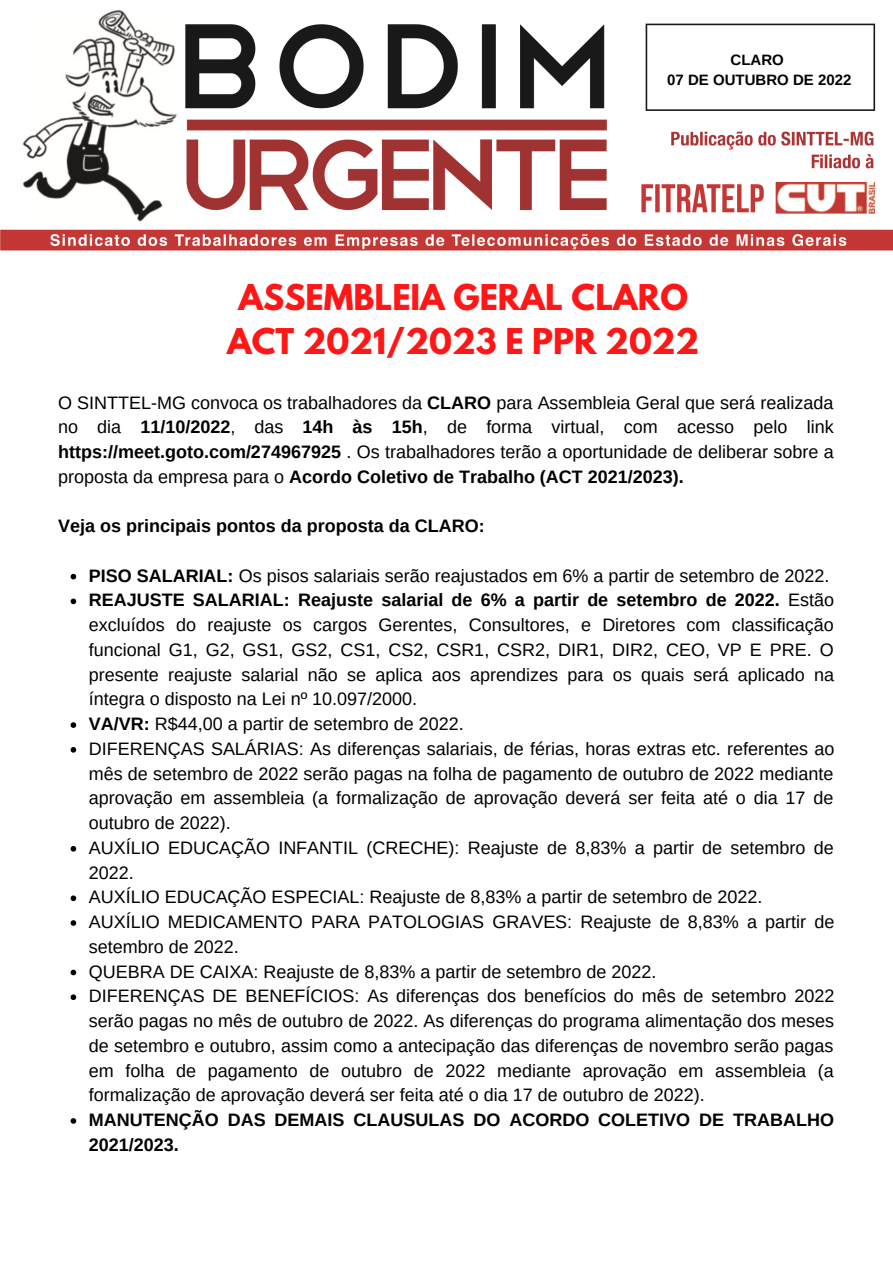
<style>
.page{position:relative;width:893px;height:1264px;background:#fff}
.page>*{position:absolute;margin:0;border:0;box-sizing:border-box;transform-origin:0 0}
.t1{font:700 31.5px/43.8px "League Spartan";color:#ff1616;text-align:center}
.t2{font:18px/24.8px "Arimo";color:#000}
.t3{font:700 18px/24.8px "Arimo";color:#000}
.t4{font:700 15px/20.2px "Arimo";color:#000;text-align:center}
.s1{font-weight:700}
</style>
<div class="page">
<img style="left:0;top:9px;width:892px;height:242px">
<svg style="left:71px;top:574px;width:5px;height:5px"></svg>
<svg style="left:71px;top:598px;width:5px;height:6px"></svg>
<svg style="left:71px;top:722px;width:5px;height:6px"></svg>
<svg style="left:71px;top:747px;width:5px;height:5px"></svg>
<svg style="left:71px;top:846px;width:5px;height:5px"></svg>
<svg style="left:71px;top:895px;width:5px;height:6px"></svg>
<svg style="left:71px;top:920px;width:5px;height:5px"></svg>
<svg style="left:71px;top:969px;width:5px;height:6px"></svg>
<svg style="left:71px;top:994px;width:5px;height:6px"></svg>
<svg style="left:71px;top:1118px;width:5px;height:5px"></svg>
<p class="t4" style="left:667px;top:50px;width:185px">CLARO<br>07 DE OUTUBRO DE 2022</p>
<h1 class="t1" style="left:227px;top:279px;width:473px">ASSEMBLEIA GERAL CLARO<br>ACT 2021/2023 E PPR 2022</h1>
<p class="t2" style="left:58px;top:390px;width:777px;text-align:justify">O SINTTEL-MG convoca os trabalhadores da <span class="s1">CLARO</span> para Assembleia Geral que será realizada no dia <span class="s1">11/10/2022</span>, das <span class="s1">14h às 15h</span>, de forma virtual, com acesso pelo link <span class="s1">https://meet.goto.com/274967925</span> . Os trabalhadores terão a oportunidade de deliberar sobre a proposta da empresa para o <span class="s1">Acordo Coletivo de Trabalho (ACT 2021/2023).</span></p>
<p class="t3" style="left:58px;top:513px;width:428px">Veja os principais pontos da proposta da CLARO:</p>
<p class="t2" style="left:89px;top:563px;width:747px"><span class="s1">PISO SALARIAL:</span> Os pisos salariais serão reajustados em 6% a partir de setembro de 2022.<br><span class="s1">REAJUSTE SALARIAL: Reajuste salarial de 6% a partir de setembro de 2022.</span> Estão excluídos do reajuste os cargos Gerentes, Consultores, e Diretores com classificação funcional G1, G2, GS1, GS2, CS1, CS2, CSR1, CSR2, DIR1, DIR2, CEO, VP E PRE. O presente reajuste salarial não se aplica aos aprendizes para os quais será aplicado na íntegra o disposto na Lei nº 10.097/2000.<br><span class="s1">VA/VR:</span> R$44,00 a partir de setembro de 2022.<br>DIFERENÇAS SALÁRIAS: As diferenças salariais, de férias, horas extras etc. referentes ao mês de setembro de 2022 serão pagas na folha de pagamento de outubro de 2022 mediante aprovação em assembleia (a formalização de aprovação deverá ser feita até o dia 17 de outubro de 2022).<br>AUXÍLIO EDUCAÇÃO INFANTIL (CRECHE): Reajuste de 8,83% a partir de setembro de 2022.<br>AUXÍLIO EDUCAÇÃO ESPECIAL: Reajuste de 8,83% a partir de setembro de 2022.<br>AUXÍLIO MEDICAMENTO PARA PATOLOGIAS GRAVES: Reajuste de 8,83% a partir de setembro de 2022.<br>QUEBRA DE CAIXA: Reajuste de 8,83% a partir de setembro de 2022.<br>DIFERENÇAS DE BENEFÍCIOS: As diferenças dos benefícios do mês de setembro 2022 serão pagas no mês de outubro de 2022. As diferenças do programa alimentação dos meses de setembro e outubro, assim como a antecipação das diferenças de novembro serão pagas em folha de pagamento de outubro de 2022 mediante aprovação em assembleia (a formalização de aprovação deverá ser feita até o dia 17 de outubro de 2022).</p>
<p class="t3" style="left:89px;top:1107px;width:746px">MANUTENÇÃO DAS DEMAIS CLAUSULAS DO ACORDO COLETIVO DE TRABALHO<br>2021/2023.</p>
</div>
